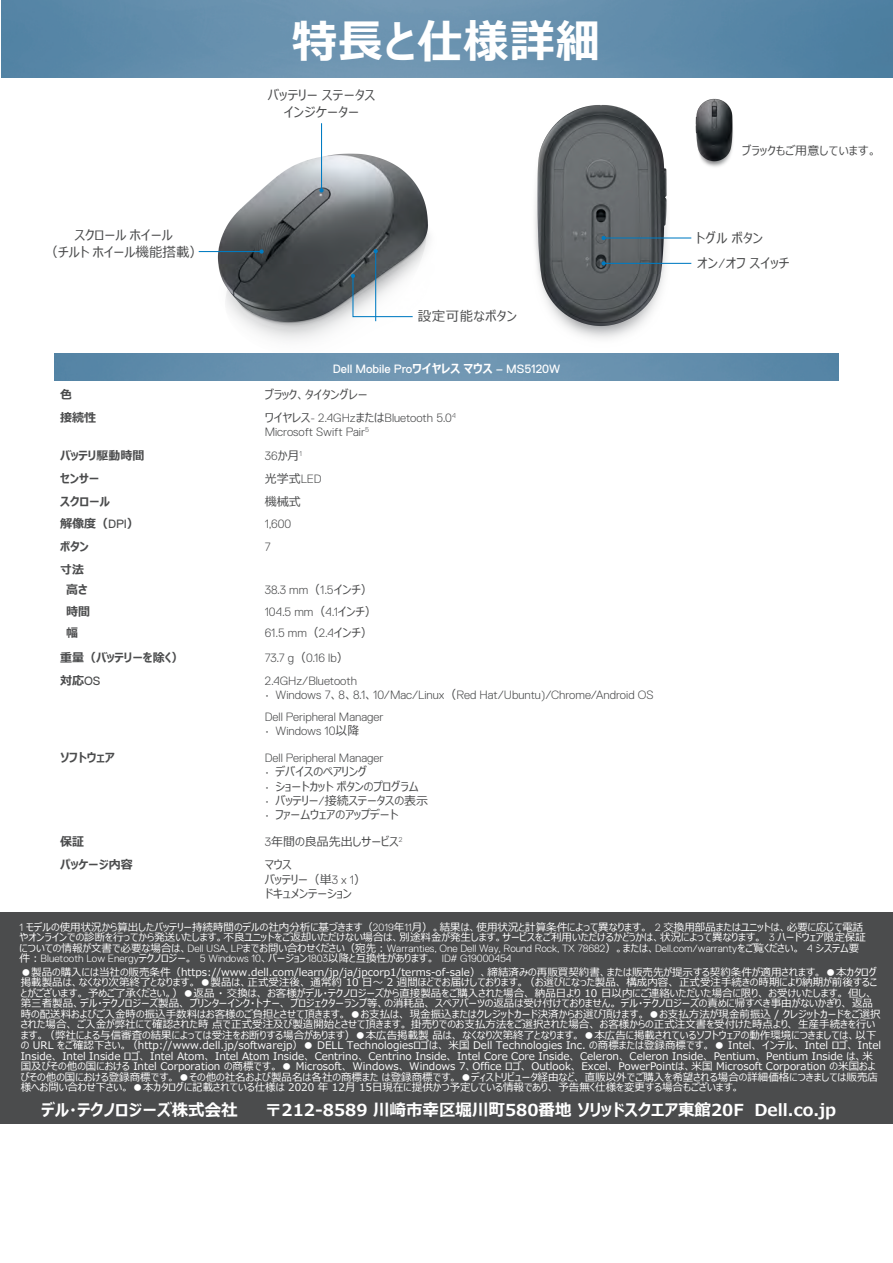
<style>
.page{position:relative;width:893px;height:1263px;background:#fff}
.page>*{position:absolute;margin:0;border:0;box-sizing:border-box;transform-origin:0 0}
.t1{font:700 45px "Meiryo UI";color:#fff}
.t2{font:700 16.5px "Meiryo UI";color:#fff}
.Interior_-_body{font:13.5px/16.2px "Meiryo UI";letter-spacing:.03em;color:#4b4c4d;text-align:center}
.Interior_-_body-2{font:13.5px/16.2px "Meiryo UI";color:#4b4c4d;text-align:center}
.Spec_body{font:300 12px "Dell Replica";color:#4b4c4d}
.Spec_body-2{font:700 12px "Meiryo UI";color:#4b4c4d}
.Interior_-_body-3{font:12px "Meiryo UI";color:#4b4c4d}
.Spec_body-3{font:12px "Meiryo UI";color:#4b4c4d}
.Spec_body-4{font:12px "Dell Replica";color:#fff}
.Interior_-_body-4{font:12px "Meiryo UI";letter-spacing:.03em;color:#4b4c4d}
.t3{font:10.5px/10.5px "Meiryo UI";color:#fff}
.s1{font-style:inherit}
.s2{font-family:"Meiryo UI";font-weight:700}
.s3{font-family:"Meiryo UI";font-weight:400}
.s4{font-family:"Dell Replica";font-weight:300}
.s5{font-family:"Dell Replica";font-weight:400}
</style>
<div class="page">
<img style="left:1px;top:0;width:892px;height:77px">
<img style="left:534px;top:105px;width:136px;height:234px">
<hr style="left:604px;top:237px;width:87px;height:2px;background:#007bc2">
<svg style="left:601px;top:236px;width:5px;height:4px"></svg>
<hr style="left:604px;top:263px;width:87px;height:1px;background:#007bc2">
<svg style="left:601px;top:261px;width:5px;height:4px"></svg>
<img style="left:198px;top:123px;width:232px;height:217px">
<svg style="left:351px;top:274px;width:63px;height:44px"></svg>
<hr style="left:375px;top:251px;width:1px;height:70px;background:#007bc2">
<svg style="left:374px;top:249px;width:4px;height:4px"></svg>
<div style="left:0;top:912px;width:893px;height:212px;background:#4b4c4d"></div>
<img style="left:55px;top:353px;width:784px;height:28px">
<img style="left:695px;top:98px;width:38px;height:69px">
<hr style="left:321px;top:123px;width:1px;height:67px;background:#007bc2">
<svg style="left:319px;top:188px;width:5px;height:5px"></svg>
<hr style="left:199px;top:251px;width:63px;height:1px;background:#007bc2">
<svg style="left:259px;top:249px;width:5px;height:5px"></svg>
<p class="t1" style="left:292px;top:10px;width:310px"><span class="s1">特長と</span>仕様詳細</p>
<p class="Interior_-_body-2" style="left:45px;top:228px;width:160px">スクロールホイール<br>（チルトホイール機能搭載）</p>
<p class="Interior_-_body" style="left:268px;top:88px;width:109px">バッテリーステータスインジケーター</p>
<p class="Interior_-_body" style="left:418px;top:309px;width:100px">設定可能なボタン</p>
<p class="Spec_body-4" style="left:333px;top:362px;width:229px">Dell Mobile Pro<span class="s2">ワイヤレスマウス</span> – MS5120W</p>
<p class="Spec_body-2" style="left:60px;top:386px;width:13px">色</p>
<p class="Spec_body-3" style="left:265px;top:386px;width:104px">ブラック、タイタングレー</p>
<p class="Spec_body-2" style="left:60px;top:409px;width:37px">接続性</p>
<p class="Spec_body" style="left:265px;top:411px;width:192px"><span class="s3">ワイヤレス</span>- 2.4GHz<span class="s3">または</span>Bluetooth 5.0<sup>4</sup></p>
<p class="Spec_body" style="left:265px;top:425px;width:106px">Microsoft Swift Pair<sup>5</sup></p>
<p class="Spec_body-2" style="left:60px;top:447px;width:86px">バッテリ駆動時間</p>
<p class="Spec_body" style="left:265px;top:449px;width:39px">36<span class="s3">か月</span><sup>1</sup></p>
<p class="Spec_body-2" style="left:60px;top:470px;width:41px">センサー</p>
<p class="Spec_body-3" style="left:265px;top:470px;width:58px">光学式<span class="s4">LED</span></p>
<p class="Spec_body-2" style="left:60px;top:493px;width:51px">スクロール</p>
<p class="Spec_body-3" style="left:265px;top:493px;width:37px">機械式</p>
<p class="Spec_body-2" style="left:60px;top:516px;width:80px">解像度（<span class="s5">DPI</span>）</p>
<p class="Spec_body" style="left:265px;top:518px;width:28px">1,600</p>
<p class="Spec_body-2" style="left:60px;top:538px;width:30px">ボタン</p>
<p class="Spec_body" style="left:265px;top:540px;width:7px">7</p>
<p class="Spec_body-2" style="left:60px;top:561px;width:25px">寸法</p>
<p class="Spec_body-2" style="left:66px;top:581px;width:23px">高さ</p>
<p class="Spec_body" style="left:265px;top:583px;width:110px">38.3 mm<span class="s3">（</span>1.5<span class="s3">インチ）</span></p>
<p class="Spec_body-2" style="left:66px;top:603px;width:25px">時間</p>
<p class="Spec_body" style="left:265px;top:605px;width:114px">104.5 mm<span class="s3">（</span>4.1<span class="s3">インチ）</span></p>
<p class="Spec_body-2" style="left:66px;top:625px;width:13px">幅</p>
<p class="Spec_body" style="left:265px;top:627px;width:110px">61.5 mm<span class="s3">（</span>2.4<span class="s3">インチ）</span></p>
<p class="Spec_body-2" style="left:60px;top:649px;width:125px">重量（バッテリーを除く）</p>
<p class="Spec_body" style="left:265px;top:651px;width:85px">73.7 g<span class="s3">（</span>0.16 lb<span class="s3">）</span></p>
<p class="Spec_body-2" style="left:60px;top:672px;width:42px">対応<span class="s5">OS</span></p>
<p class="Spec_body" style="left:265px;top:674px;width:94px">2.4GHz/Bluetooth</p>
<p class="Spec_body" style="left:265px;top:688px;width:390px">• Windows 7<span class="s3">、</span>8<span class="s3">、</span>8.1<span class="s3">、</span>10/Mac/Linux<span class="s3">（</span>Red Hat/Ubuntu)/Chrome/Android OS</p>
<p class="Spec_body" style="left:265px;top:710px;width:120px">Dell Peripheral Manager</p>
<p class="Spec_body" style="left:265px;top:725px;width:96px">• Windows 10<span class="s3">以降</span></p>
<p class="Spec_body-2" style="left:60px;top:749px;width:56px">ソフトウェア</p>
<p class="Spec_body" style="left:265px;top:751px;width:120px">Dell Peripheral Manager</p>
<p class="Interior_-_body-3" style="left:265px;top:763px;width:104px"><span class="s4">•</span> デバイスのペアリング</p>
<p class="Interior_-_body-3" style="left:265px;top:778px;width:155px"><span class="s4">•</span> ショートカットボタンのプログラム</p>
<p class="Interior_-_body-3" style="left:265px;top:792px;width:165px"><span class="s4">•</span> バッテリー<span class="s4">/</span>接続ステータスの表示</p>
<p class="Interior_-_body-3" style="left:265px;top:807px;width:135px"><span class="s4">•</span> ファームウェアのアップデート</p>
<p class="Spec_body-2" style="left:60px;top:833px;width:25px">保証</p>
<p class="Spec_body-3" style="left:265px;top:833px;width:139px"><span class="s4">3</span>年間の良品先出しサービス<sup>2</sup></p>
<p class="Spec_body-2" style="left:60px;top:856px;width:74px">パッケージ内容</p>
<p class="Spec_body-3" style="left:265px;top:856px;width:29px">マウス</p>
<p class="Spec_body-3" style="left:265px;top:871px;width:103px">バッテリー（単<span class="s4">3 x 1</span>）</p>
<p class="Spec_body-3" style="left:265px;top:885px;width:89px">ドキュメンテーション</p>
<p class="Interior_-_body-4" style="left:742px;top:142px;width:136px">ブラックもご用意しています。</p>
<p class="Interior_-_body" style="left:696px;top:230px;width:69px">トグルボタン</p>
<p class="Interior_-_body" style="left:697px;top:255px;width:94px">オン<span class="s4">/</span>オフスイッチ</p>
<p class="t3" style="left:20px;top:922px;width:848px"><span class="s4">1</span> モデルの使用状況から算出したバッテリー持続時間のデルの社内分析に基づきます（<span class="s4">2019</span>年<span class="s4">11</span>月）。結果は、使用状況と計算条件によって異なります。 <span class="s4">2</span> 交換用部品またはユニットは、必要に応じて電話やオンラインでの診断を行ってから発送いたします。不良ユニットをご返却いただけない場合は、別途料金が発生します。サービスをご利用いただけるかどうかは、状況によって異なります。 <span class="s4">3</span> ハードウェア限定保証についての情報が文書で必要な場合は、<span class="s4">Dell USA, LP</span>までお問い合わせください（宛先：<span class="s4">Warranties, One Dell Way, Round Rock, TX 78682</span>）。または、<span class="s4">Dell.com/warranty</span>をご覧ください。 <span class="s4">4</span> システム要件：<span class="s4">Bluetooth Low Energy</span>テクノロジー。 <span class="s4">5 Windows 10</span>、バージョン<span class="s4">1803</span>以降と互換性があります。 <span class="s4">ID# G19000454</span></p>
<p class="t3" style="left:21px;top:967px;width:862px">●製品の購入には当社の販売条件（https://www.dell.com/learn/jp/ja/jpcorp1/terms-of-sale）、締結済みの再販買契約書、または販売先が提示する契約条件が適用されます。 ●本カタログ掲載製品は、なくなり次第終了となります。 ●製品は、正式受注後、 通常約 10 日～ 2 週間ほどでお届けしております。（お選びになった製品、 構成内容、 正式受注手続きの時期により納期が前後することがございます。 予めご了承ください。）●返品 ・ 交換は、 お客様がデル・テクノロジーズから直接製品をご購入された場合、 納品日より 10 日以内にご連絡いただいた場合に限り、 お受けいたします。 但し、第三者製品、デル・テクノロジーズ製品、 プリンターインク・トナー、 プロジェクターランプ等、の消耗品、 スペアパーツの返品は受け付けておりません。 デル・テクノロジーズの責めに帰すべき事由がないかぎり、 返品時の配送料およびご入金時の振込手数料はお客様のご負担とさせて頂きます。 ●お支払は、 現金振込またはクレジットカード決済からお選び頂けます。 ●お支払方法が現金前振込 / クレジットカードをご選択された場合、 ご入金が弊社にて確認された時 点で正式受注及び製造開始とさせて頂きます。 掛売りでのお支払方法をご選択された場合、 お客様からの正式注文書を受付けた時点より、 生産手続きを行います。（弊社による与信審査の結果によっては受注をお断りする場合があります）●本広告掲載製 品は、 なくなり次第終了となります。 ●本広告に掲載されているソフトウェアの動作環境につきましては、以下の URL をご確認下さい。（http://www.dell.jp/softwarejp）● DELL Technologiesロゴは、 米国 Dell Technologies Inc. の商標または登録商標です。 ● Intel、 インテル、 Intel ロゴ、 Intel Inside、 Intel Inside ロゴ、 Intel Atom、 Intel Atom Inside、 Centrino、 Centrino Inside、 Intel Core Core Inside、 Celeron、 Celeron Inside、 Pentium、 Pentium Inside は、米国及びその他の国における Intel Corporation の商標です。 ● Microsoft、 Windows、 Windows 7、Office ロゴ、 Outlook、 Excel、 PowerPointは、米国 Microsoft Corporation の米国およびその他の国における登録商標です。 ●その他の社名および製品名は各社の商標また は登録商標です。 ●ディストリビュータ経由など、 直販以外でご購入を希望される場合の詳細価格につきましては販売店様へお問い合わせ下さい。 ●本カタログに記載されている仕様は 2020 年 12月 15日現在に提供かつ予定している情報であり、 予告無く仕様を変更する場合もございます。</p>
<h2 class="t2" style="left:42px;top:1099px;width:796px">デル・テクノロジーズ株式会社 　　〒212-8589 川崎市幸区堀川町580番地 ソリッドスクエア東館20F　Dell.co.jp</h2>
</div>
